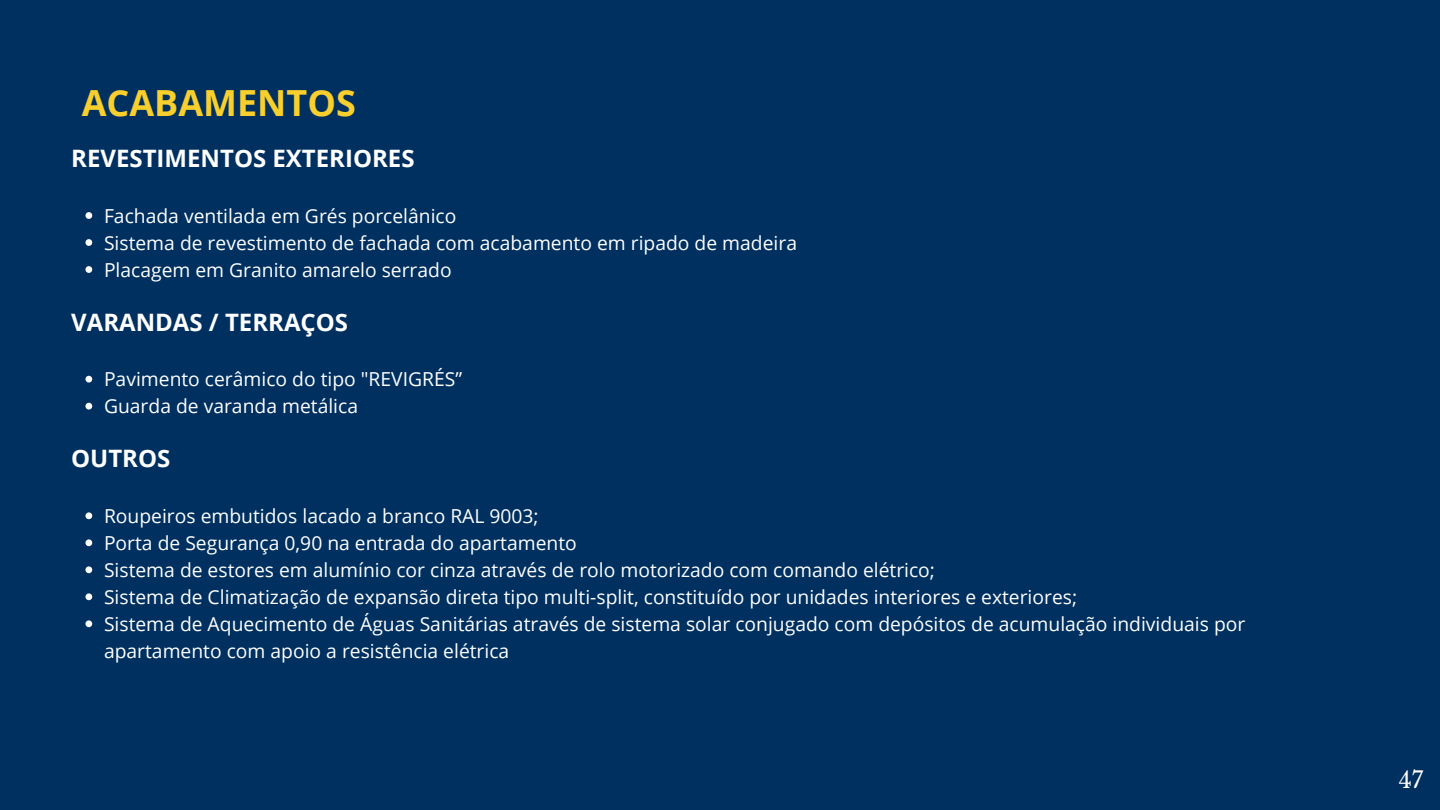
<style>
.page{position:relative;width:1440px;height:810px;background:#00305f}
.page>*{position:absolute;margin:0;border:0;box-sizing:border-box;transform-origin:0 0}
.t1{font:700 36px "Open Sans";color:#f8cf2c}
.t2{font:700 24px "Open Sans";color:#fefefe}
.t3{font:22.6px "Libre Baskerville";color:#fff}
.t4{font:19.3px/27px "Open Sans";color:#fefefe}
</style>
<div class="page">
<svg style="left:85px;top:376px;width:7px;height:7px"></svg>
<svg style="left:85px;top:403px;width:7px;height:7px"></svg>
<svg style="left:85px;top:512px;width:7px;height:7px"></svg>
<svg style="left:85px;top:539px;width:7px;height:7px"></svg>
<svg style="left:85px;top:566px;width:7px;height:7px"></svg>
<svg style="left:85px;top:593px;width:7px;height:7px"></svg>
<svg style="left:85px;top:620px;width:7px;height:7px"></svg>
<svg style="left:85px;top:212px;width:7px;height:7px"></svg>
<svg style="left:85px;top:239px;width:7px;height:7px"></svg>
<svg style="left:85px;top:266px;width:7px;height:7px"></svg>
<p class="t1" style="left:82px;top:77px;width:276px">ACABAMENTOS</p>
<p class="t2" style="left:71px;top:142px;width:345px">REVESTIMENTOS EXTERIORES</p>
<p class="t4" style="left:104px;top:202px;width:354px">Fachada ventilada em Grés porcelânico</p>
<p class="t4" style="left:104px;top:229px;width:695px">Sistema de revestimento de fachada com acabamento em ripado de madeira</p>
<p class="t4" style="left:104px;top:256px;width:349px">Placagem em Granito amarelo serrado</p>
<h1 class="t2" style="left:71px;top:305px;width:278px">VARANDAS / TERRAÇOS</h1>
<h2 class="t4" style="left:104px;top:365px;width:360px">Pavimento cerâmico do tipo "REVIGRÉS”</h2>
<p class="t4" style="left:104px;top:392px;width:256px">Guarda de varanda metálica</p>
<p class="t2" style="left:71px;top:442px;width:101px">OUTROS</p>
<p class="t4" style="left:104px;top:502px;width:436px">Roupeiros embutidos lacado a branco RAL 9003;</p>
<h2 class="t4" style="left:104px;top:529px;width:474px">Porta de Segurança 0,90 na entrada do apartamento</h2>
<p class="t4" style="left:104px;top:556px;width:833px">Sistema de estores em alumínio cor cinza através de rolo motorizado com comando elétrico;</p>
<p class="t4" style="left:104px;top:583px;width:975px">Sistema de Climatização de expansão direta tipo multi-split, constituído por unidades interiores e exteriores;</p>
<h2 class="t4" style="left:104px;top:610px;width:1143px">Sistema de Aquecimento de Águas Sanitárias através de sistema solar conjugado com depósitos de acumulação individuais por apartamento com apoio a resistência elétrica</h2>
<p class="t3" style="left:1399px;top:766px;width:26px">47</p>
</div>
